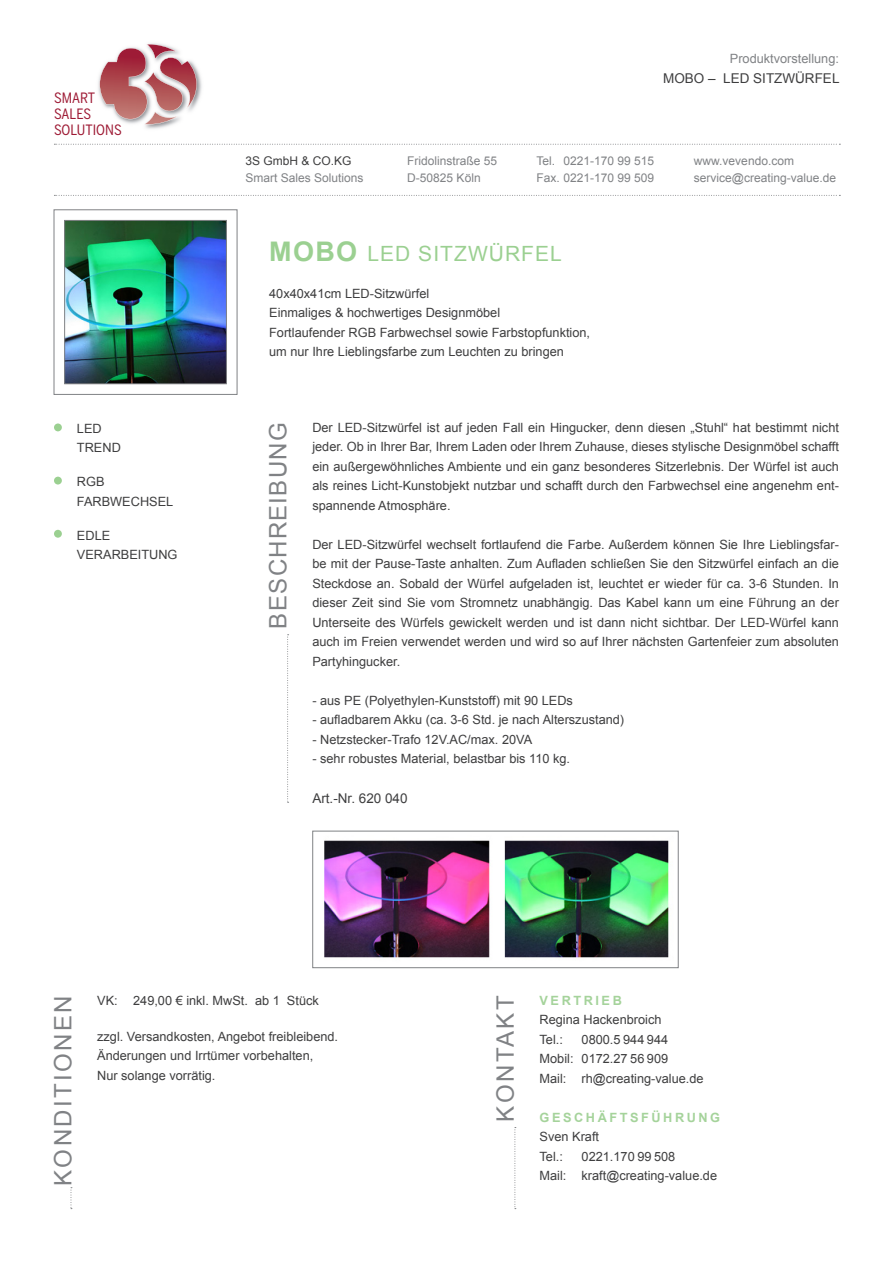
<style>
.page{position:relative;width:893px;height:1263px;background:#fff}
.page>*{position:absolute;margin:0;border:0;box-sizing:border-box;transform-origin:0 0}
.t1{font:24px "Arial";letter-spacing:.1em;color:#808285}
.t2{font:24px "Arial";letter-spacing:.05em;color:#808285}
.t3{font:21px "Arial";letter-spacing:.05em;color:#9bd091}
.t4{font:14.1px/15.8px "Benton Sans Cond";color:#9e1b35}
.t5{font:13.5px "Arial";color:#3e3e3f}
.t6{font:12.75px/19.5px "Arial";color:#3e3e3f}
.t7{font:700 12.75px "Arial";letter-spacing:.2em;color:#a5d39b}
.t8{font:12.75px "Arial";color:#808285}
.t9{font:12px/16.5px "Arial";color:#808285}
.t10{font:12px "Arial";color:#3e3e3f}
.s1{font-weight:700;font-size:27px}
</style>
<div class="page">
<svg style="left:54px;top:195px;width:786px;height:1px"></svg>
<svg style="left:54px;top:144px;width:786px;height:1px"></svg>
<img style="left:98px;top:43px;width:104px;height:86px">
<svg style="left:100px;top:44px;width:97px;height:80px"></svg>
<svg style="left:287px;top:634px;width:2px;height:169px"></svg>
<div style="left:54px;top:423px;width:8px;height:8px;background:#9bd091;border-radius:50%"></div>
<div style="left:54px;top:477px;width:8px;height:7px;background:#9bd091;border-radius:50%"></div>
<div style="left:54px;top:530px;width:8px;height:8px;background:#9bd091;border-radius:50%"></div>
<svg style="left:71px;top:1187px;width:1px;height:22px"></svg>
<svg style="left:514px;top:1127px;width:2px;height:82px"></svg>
<img style="left:324px;top:840px;width:345px;height:118px">
<div style="left:312px;top:831px;width:367px;height:137px;border:1px solid #808285"></div>
<div style="left:54px;top:209px;width:183px;height:186px;border:1px solid #808285"></div>
<img style="left:66px;top:222px;width:159px;height:160px">
<div style="left:64px;top:220px;width:163px;height:164px;border:1px solid #808285"></div>
<p class="t4" style="left:54px;top:90px;width:69px">SMART<br>SALES<br>SOLUTIONS</p>
<p class="t6" style="left:77px;top:419px;width:45px">LED<br>TREND</p>
<p class="t6" style="left:77px;top:472px;width:98px">RGB<br>FARBWECHSEL</p>
<p class="t6" style="left:77px;top:526px;width:102px">EDLE<br>VERARBEITUNG</p>
<p class="t8" style="left:730px;top:50px;width:111px">Produktvorstellung:</p>
<p class="t5" style="left:663px;top:69px;width:178px">MOBO – LED SITZWÜRFEL</p>
<p class="t10" style="left:245px;top:153px;width:108px">3S GmbH &amp; CO.KG</p>
<p class="t9" style="left:245px;top:169px;width:120px">Smart Sales Solutions</p>
<p class="t9" style="left:407px;top:153px;width:92px">Fridolinstraße 55<br>D-50825 Köln</p>
<p class="t9" style="left:536px;top:153px;width:119px">Tel. 0221-170 99 515<br>Fax. 0221-170 99 509</p>
<h2 class="t3" style="left:269px;top:240px;width:294px"><span class="s1">MOBO</span> LED SITZWÜRFEL</h2>
<p class="t6" style="left:269px;top:284px;width:322px">40x40x41cm LED-Sitzwürfel<br>Einmaliges &amp; hochwertiges Designmöbel<br>Fortlaufender RGB Farbwechsel sowie Farbstopfunktion, um nur Ihre Lieblingsfarbe zum Leuchten zu bringen</p>
<p class="t9" style="left:694px;top:153px;width:144px">www.vevendo.com service@creating-value.de</p>
<h1 class="t2" style="left:262px;top:629px;width:208px;rotate:-90deg">BESCHREIBUNG</h1>
<p class="t6" style="left:312px;top:418px;width:528px;text-align:justify">Der LED-Sitzwürfel ist auf jeden Fall ein Hingucker, denn diesen „Stuhl“ hat bestimmt nicht jeder. Ob in Ihrer Bar, Ihrem Laden oder Ihrem Zuhause, dieses stylische Designmöbel schafft ein außergewöhnliches Ambiente und ein ganz besonderes Sitzerlebnis. Der Würfel ist auch als reines Licht-Kunstobjekt nutzbar und schafft durch den Farbwechsel eine angenehm ent&shy;spannende Atmosphäre.</p>
<p class="t6" style="left:312px;top:535px;width:528px;text-align:justify">Der LED-Sitzwürfel wechselt fortlaufend die Farbe. Außerdem können Sie Ihre Lieblingsfar&shy;be mit der Pause-Taste anhalten. Zum Aufladen schließen Sie den Sitzwürfel einfach an die Steckdose an. Sobald der Würfel aufgeladen ist, leuchtet er wieder für ca. 3-6 Stunden. In dieser Zeit sind Sie vom Stromnetz unabhängig. Das Kabel kann um eine Führung an der Unterseite des Würfels gewickelt werden und ist dann nicht sichtbar. Der LED-Würfel kann auch im Freien verwendet werden und wird so auf Ihrer nächsten Gartenfeier zum absoluten Partyhingucker.</p>
<p class="t6" style="left:312px;top:691px;width:262px">- aus PE (Polyethylen-Kunststoff) mit 90 LEDs</p>
<p class="t6" style="left:312px;top:710px;width:313px">- aufladbarem Akku (ca. 3-6 Std. je nach Alterszustand)</p>
<p class="t6" style="left:312px;top:730px;width:221px">- Netzstecker-Trafo 12V.AC/max. 20VA</p>
<p class="t6" style="left:312px;top:749px;width:259px">- sehr robustes Material, belastbar bis 110 kg.</p>
<p class="t5" style="left:312px;top:789px;width:97px">Art.-Nr. 620 040</p>
<p class="t6" style="left:97px;top:990px;width:223px">VK: 249,00 € inkl. MwSt. ab 1 Stück</p>
<p class="t6" style="left:97px;top:1026px;width:242px">zzgl. Versandkosten, Angebot freibleibend.<br>Änderungen und Irrtümer vorbehalten,<br>Nur solange vorrätig.</p>
<h1 class="t1" style="left:47px;top:1186px;width:192px;rotate:-90deg">KONDITIONEN</h1>
<p class="t7" style="left:540px;top:992px;width:84px">VERTRIEB</p>
<h1 class="t1" style="left:490px;top:1121px;width:127px;rotate:-90deg">KONTAKT</h1>
<p class="t6" style="left:540px;top:1010px;width:123px">Regina Hackenbroich<br>Tel.:</p>
<p class="t6" style="left:540px;top:1029px;width:166px;text-indent:42px">0800.5 944 944<br>Mobil: 0172.27 56 909<br>Mail: rh@creating-value.de</p>
<p class="t7" style="left:540px;top:1109px;width:182px">GESCHÄFTSFÜHRUNG</p>
<p class="t6" style="left:540px;top:1127px;width:61px">Sven Kraft<br>Tel.:</p>
<p class="t6" style="left:540px;top:1146px;width:179px;text-align:center">0221.170 99 508<br>Mail: kraft@creating-value.de</p>
</div>
